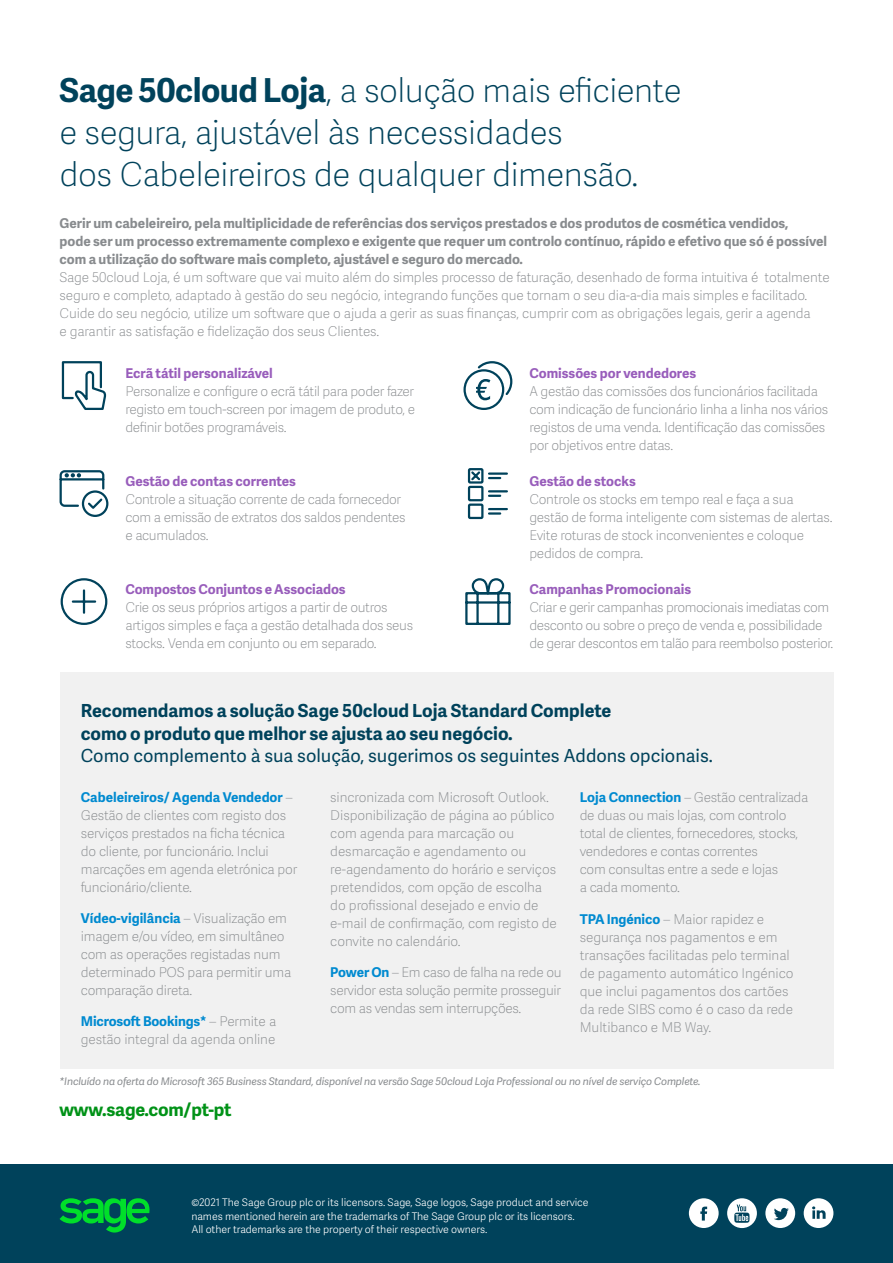
<style>
.page{position:relative;width:893px;height:1263px;background:#fff}
.page>*{position:absolute;margin:0;border:0;box-sizing:border-box;transform-origin:0 0}
.t1{font:33px/42px "Adelle Sans SAGE Th";letter-spacing:-.015em;color:#00425b}
.t2{font:700 18px/22.5px "Adelle Sans SAGE";color:#00425b}
.t3{font:18px "Adelle Sans SAGE";color:#00425b}
.t4{font:700 18px "Adelle Sans SAGE";letter-spacing:-.01em;color:#009217}
.t5{font:13.5px/18px "Adelle Sans SAGE Th";letter-spacing:-.02em;color:#888b8e}
.t6{font:700 13.5px/18px "Adelle Sans SAGE";color:#888b8e}
.t7{font:700 13.5px "Adelle Sans SAGE";color:#985dbb}
.t8{font:700 13.5px "Adelle Sans SAGE";color:#008ad0}
.t9{font:10.5px/13.5px "Adelle Sans SAGE Lt";letter-spacing:-.005em;color:#fff}
.t10{font:italic 10.5px "Adelle Sans SAGE";letter-spacing:-.015em;color:#888b8e}
.s1{font-family:"Adelle Sans SAGE";font-weight:700}
.s2{font-family:"Adelle Sans SAGE Th";font-weight:400;color:#888b8e}
.s3{font-family:"Adelle Sans SAGE";font-weight:700;color:#008ad0}
</style>
<div class="page">
<div style="left:0;top:1164px;width:893px;height:99px;background:#00425b"></div>
<svg style="left:689px;top:1198px;width:30px;height:30px"></svg>
<svg style="left:727px;top:1198px;width:30px;height:30px"></svg>
<svg style="left:765px;top:1198px;width:30px;height:30px"></svg>
<svg style="left:804px;top:1198px;width:29px;height:30px"></svg>
<svg style="left:60px;top:1198px;width:90px;height:34px"></svg>
<svg style="left:61px;top:361px;width:46px;height:49px"></svg>
<svg style="left:465px;top:578px;width:46px;height:47px"></svg>
<svg style="left:463px;top:361px;width:50px;height:49px"></svg>
<svg style="left:59px;top:470px;width:50px;height:47px"></svg>
<svg style="left:60px;top:578px;width:48px;height:47px"></svg>
<svg style="left:467px;top:468px;width:41px;height:52px"></svg>
<div style="left:60px;top:672px;width:773px;height:396px;background:#f1f1f1"></div>
<h1 class="t1" style="left:60px;top:68px;width:624px"><span class="s1">Sage 50cloud Loja</span>, a solução mais eficiente e segura, ajustável às necessidades<br>dos Cabeleireiros de qualquer dimensão.</h1>
<p class="t6" style="left:60px;top:214px;width:769px">Gerir um cabeleireiro, pela multiplicidade de referências dos serviços prestados e dos produtos de cosmética vendidos,<br>pode ser um processo extremamente complexo e exigente que requer um controlo contínuo, rápido e efetivo que só é possível com a utilização do software mais completo, ajustável e seguro do mercado.</p>
<p class="t5" style="left:60px;top:268px;width:772px">Sage 50cloud Loja, é um software que vai muito além do simples processo de faturação, desenhado de forma intuitiva é totalmente seguro e completo, adaptado à gestão do seu negócio, integrando funções que tornam o seu dia-a-dia mais simples e facilitado.<br>Cuide do seu negócio, utilize um software que o ajuda a gerir as suas finanças, cumprir com as obrigações legais, gerir a agenda<br>e garantir as satisfação e fidelização dos seus Clientes.</p>
<p class="t7" style="left:125px;top:363px;width:149px">Ecrã tátil personalizável</p>
<p class="t5" style="left:125px;top:382px;width:291px;text-align:justify">Personalize e configure o ecrã tátil para poder fazer registo em touch-screen por imagem de produto, e definir botões programáveis.</p>
<p class="t7" style="left:125px;top:471px;width:172px">Gestão de contas correntes</p>
<p class="t5" style="left:125px;top:490px;width:282px">Controle a situação corrente de cada fornecedor com a emissão de extratos dos saldos pendentes e acumulados.</p>
<p class="t7" style="left:125px;top:579px;width:222px">Compostos Conjuntos e Associados</p>
<p class="t5" style="left:125px;top:598px;width:289px">Crie os seus próprios artigos a partir de outros artigos simples e faça a gestão detalhada dos seus stocks. Venda em conjunto ou em separado.</p>
<p class="t7" style="left:529px;top:363px;width:168px">Comissões por vendedores</p>
<p class="t5" style="left:529px;top:382px;width:300px">A gestão das comissões dos funcionários facilitada com indicação de funcionário linha a linha nos vários registos de uma venda. Identificação das comissões por objetivos entre datas.</p>
<p class="t7" style="left:529px;top:471px;width:108px">Gestão de stocks</p>
<p class="t5" style="left:529px;top:490px;width:305px">Controle os stocks em tempo real e faça a sua gestão de forma inteligente com sistemas de alertas.<br>Evite roturas de stock inconvenientes e coloque pedidos de compra.</p>
<p class="t7" style="left:529px;top:579px;width:163px">Campanhas Promocionais</p>
<p class="t5" style="left:529px;top:598px;width:305px">Criar e gerir campanhas promocionais imediatas com desconto ou sobre o preço de venda e, possibilidade de gerar descontos em talão para reembolso posterior.</p>
<h2 class="t2" style="left:81px;top:699px;width:532px">Recomendamos a solução Sage 50cloud Loja Standard Complete como o produto que melhor se ajusta ao seu negócio.</h2>
<h2 class="t3" style="left:81px;top:743px;width:634px">Como complemento à sua solução, sugerimos os seguintes Addons opcionais.</h2>
<p class="t8" style="left:81px;top:787px;width:213px">Cabeleireiros/ Agenda Vendedor <span class="s2">–</span></p>
<p class="t5" style="left:81px;top:806px;width:218px">Gestão de clientes com registo dos serviços prestados na ficha técnica do cliente, por funcionário. Inclui marcações em agenda eletrónica por funcionário/cliente.</p>
<p class="t8" style="left:81px;top:908px;width:208px">Vídeo-vigilância <span class="s2">– Visualização em</span></p>
<p class="t5" style="left:81px;top:927px;width:212px">imagem e/ou vídeo, em simultâneo com as operações registadas num determinado POS para permitir uma comparação direta.</p>
<p class="t8" style="left:81px;top:1011px;width:197px">Microsoft Bookings* <span class="s2">– Permite a</span></p>
<p class="t5" style="left:81px;top:1029px;width:196px">gestão integral da agenda online</p>
<p class="t5" style="left:580px;top:788px;width:230px"><span class="s3">Loja Connection</span> – Gestão centralizada de duas ou mais lojas, com controlo total de clientes, fornecedores, stocks, vendedores e contas correntes<br>com consultas entre a sede e lojas<br>a cada momento.</p>
<p class="t5" style="left:580px;top:910px;width:215px"><span class="s3">TPA Ingénico</span> – Maior rapidez e segurança nos pagamentos e em transações facilitadas pelo terminal de pagamento automático Ingénico que inclui pagamentos dos cartões da rede SIBS como é o caso da rede<br>Multibanco e MB Way.</p>
<p class="t5" style="left:330px;top:788px;width:228px">sincronizada com Microsoft Outlook.<br>Disponibilização de página ao público com agenda para marcação ou desmarcação e agendamento ou re-agendamento do horário e serviços pretendidos, com opção de escolha do profissional desejado e envio de e-mail de confirmação, com registo de convite no calendário.</p>
<p class="t5" style="left:330px;top:963px;width:233px;text-align:justify"><span class="s3">Power On</span> – Em caso de falha na rede ou servidor esta solução permite prosseguir com as vendas sem interrupções.</p>
<p class="t10" style="left:60px;top:1073px;width:643px">*Incluído na oferta do Microsoft 365 Business Standard, disponível na versão Sage 50cloud Loja Professional ou no nível de serviço Complete.</p>
<h2 class="t4" style="left:60px;top:1096px;width:174px">www.sage.com/pt-pt</h2>
<p class="t9" style="left:191px;top:1195px;width:399px">©2021 The Sage Group plc or its licensors. Sage, Sage logos, Sage product and service names mentioned herein are the trademarks of The Sage Group plc or its licensors.<br>All other trademarks are the property of their respective owners.</p>
</div>
